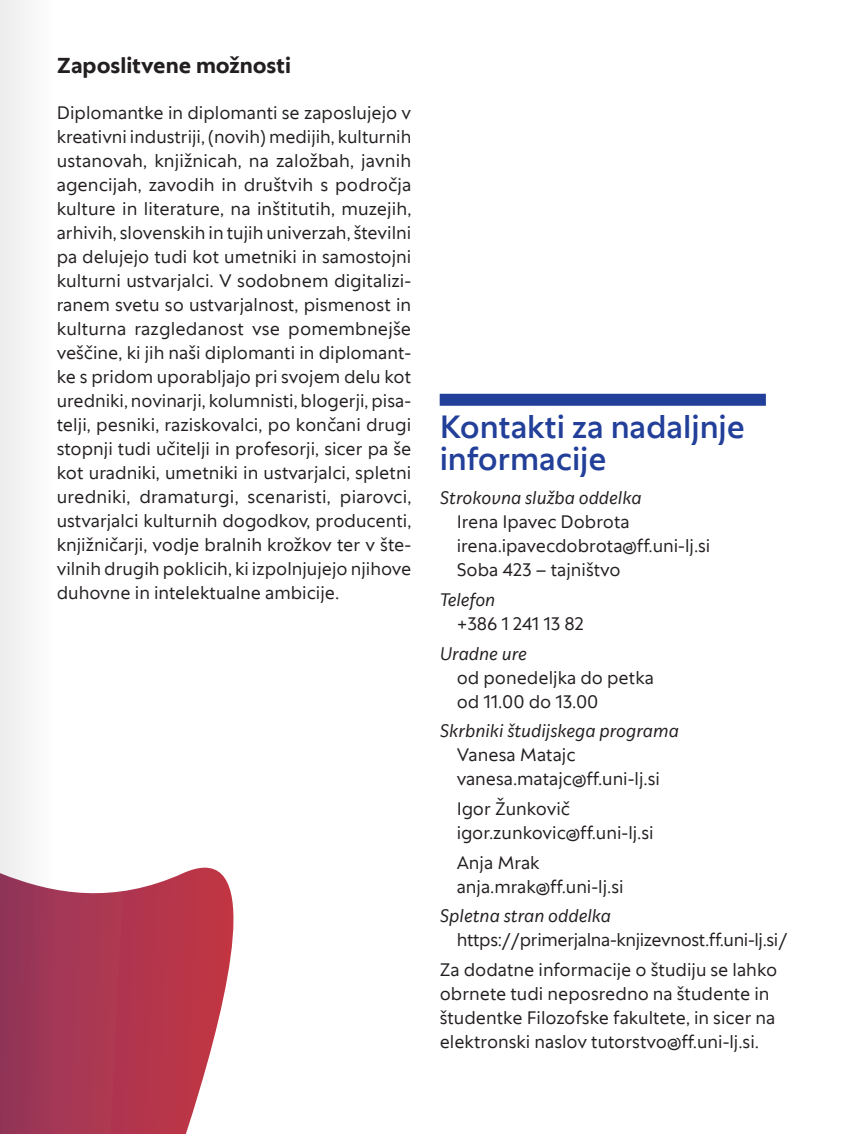
<style>
.page{position:relative;width:851px;height:1134px;background:#fff}
.page>*{position:absolute;margin:0;border:0;box-sizing:border-box;transform-origin:0 0}
.poudark{font:500 32px/32px "Univerza Sans";color:#223f99}
.mednaslov{font:700 22px "Univerza Sans";color:#231f20}
.tekst{font:18px/24px "Univerza Sans";color:#231f20;text-align:justify}
.tekst_leva{font:18px/24px "Univerza Sans";color:#231f20}
.tekst_leva-2{font:18px/24px "Univerza Sans";letter-spacing:-.02em;color:#231f20}
.s1{font-style:italic}
</style>
<div class="page">
<svg style="left:57px;top:868px;width:177px;height:266px;background:#bd5467"></svg>
<div style="left:439px;top:394px;width:326px;height:12px;background:#223f99"></div>
<svg style="left:0;top:0;width:57px;height:1134px"></svg>
<p class="mednaslov" style="left:57px;top:48px;width:236px">Zaposlitvene možnosti</p>
<p class="tekst" style="left:57px;top:100px;width:356px">Diplomantke in diplomanti se zaposlujejo v kreativni industriji, (novih) medijih, kulturnih ustanovah, knjižnicah, na založbah, javnih agencijah, zavodih in društvih s področja kulture in literature, na inštitutih, muzejih, arhivih, slovenskih in tujih univerzah, številni pa delujejo tudi kot umetniki in samostojni kulturni ustvarjalci. V sodobnem digitalizi&shy;ranem svetu so ustvarjalnost, pismenost in kulturna razgledanost vse pomembnejše veščine, ki jih naši diplomanti in diplomant&shy;ke s pridom uporabljajo pri svojem delu kot uredniki, novinarji, kolumnisti, blogerji, pisa&shy;telji, pesniki, raziskovalci, po končani drugi stopnji tudi učitelji in profesorji, sicer pa še kot uradniki, umetniki in ustvarjalci, spletni uredniki, dramaturgi, scenaristi, piarovci, ustvarjalci kulturnih dogodkov, producenti, knjižničarji, vodje bralnih krožkov ter v šte&shy;vilnih drugih poklicih, ki izpolnjujejo njihove duhovne in intelektualne ambicije.</p>
<p class="poudark" style="left:439px;top:410px;width:307px">Kontakti za nadaljnje informacije</p>
<p class="tekst_leva" style="left:456px;top:485px;width:255px;text-indent:-17px"><span class="s1">Strokovna služba oddelka<br></span>Irena Ipavec Dobrota irena.ipavecdobrota@ff.uni-lj.si<br>Soba 423 – tajništvo</p>
<p class="tekst_leva" style="left:456px;top:587px;width:129px;text-indent:-17px"><span class="s1">Telefon<br></span>+386 1 241 13 82</p>
<p class="tekst_leva" style="left:456px;top:640px;width:199px;text-indent:-17px"><span class="s1">Uradne ure<br></span>od ponedeljka do petka od 11.00 do 13.00</p>
<p class="tekst_leva" style="left:456px;top:718px;width:224px;text-indent:-17px"><span class="s1">Skrbniki študijskega programa<br></span>Vanesa Matajc vanesa.matajc@ff.uni-lj.si</p>
<p class="tekst_leva" style="left:456px;top:796px;width:198px">Igor Žunkovič igor.zunkovic@ff.uni-lj.si</p>
<p class="tekst_leva" style="left:456px;top:849px;width:168px">Anja Mrak anja.mrak@ff.uni-lj.si</p>
<p class="tekst_leva-2" style="left:456px;top:903px;width:332px;text-indent:-17px"><span class="s1">Spletna stran oddelka </span>https://primerjalna-knjizevnost.ff.uni-lj.si/</p>
<p class="tekst_leva" style="left:439px;top:957px;width:339px">Za dodatne informacije o študiju se lahko obrnete tudi neposredno na študente in študentke Filozofske fakultete, in sicer na elektronski naslov tutorstvo@ff.uni-lj.si.</p>
</div>
